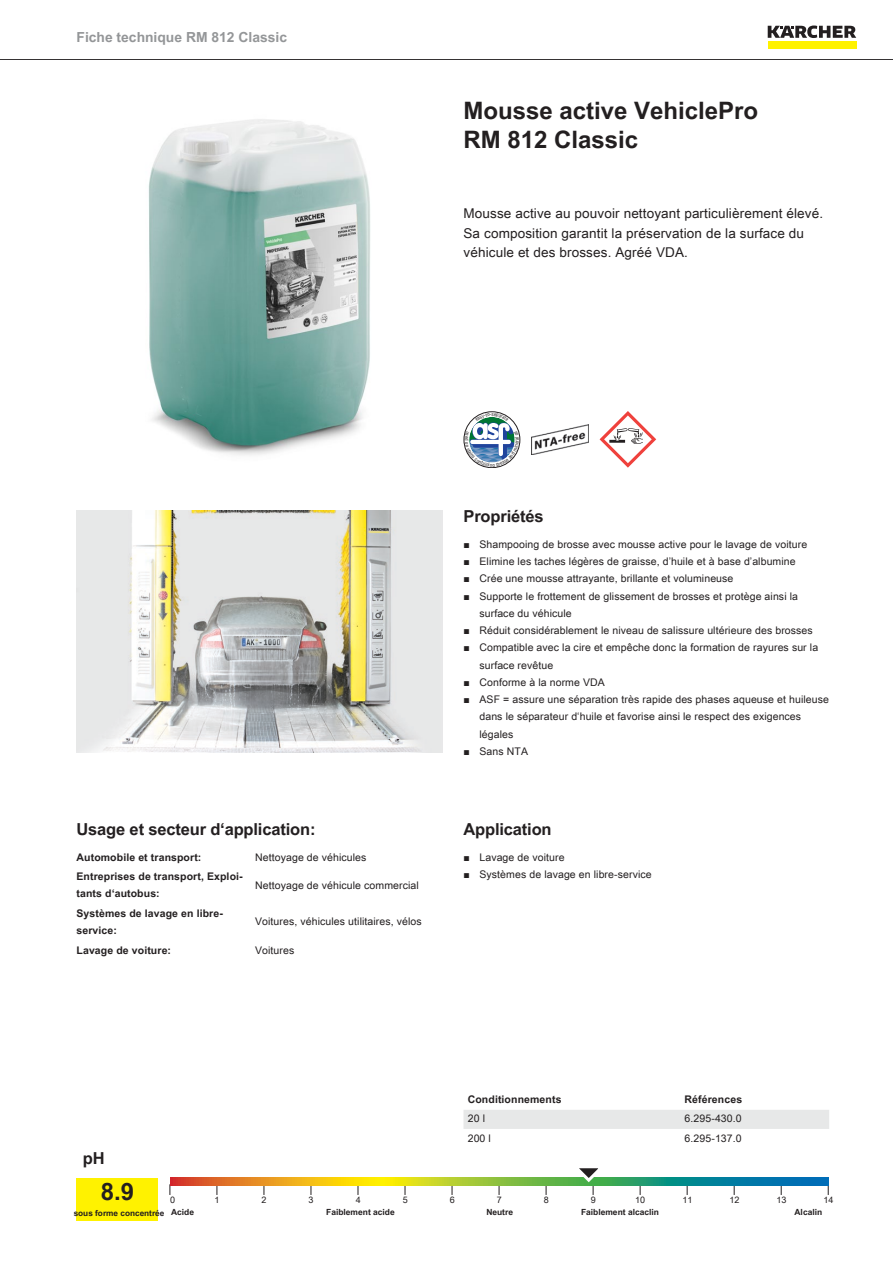
<style>
.page{position:relative;width:893px;height:1263px;background:#fff}
.page>*{position:absolute;margin:0;border:0;box-sizing:border-box;transform-origin:0 0}
.t1{font:700 24px/28.8px "Arial Unicode MS";color:#231f20}
.t2{font:700 16.5px "Arial Unicode MS";letter-spacing:-.01em;color:#231f20}
.t3{font:700 13.8px "Arial Unicode MS";color:#949698}
.t4{font:13.5px/19.5px "Arial Unicode MS";letter-spacing:.01em;color:#231f20}
.t5{font:10.5px/17.2px "Arial Unicode MS";letter-spacing:.01em;color:#231f20}
.t6{font:700 10.5px/17.2px "Arial Unicode MS";letter-spacing:.01em;color:#231f20}
.t7{font:9px "Arial Unicode MS";color:#231f20}
.t8{font:700 8.4px "Arial Unicode MS";color:#231f20}
.t9{font:700 8.25px "Arial Unicode MS";color:#231f20}
.s1{font-family:"Arial"}
.s2{font-size:8.4px}
</style>
<div class="page">
<hr style="left:0;top:59px;width:893px;height:1px;background:#231f20">
<div style="left:768px;top:42px;width:88px;height:7px;background:#fff200"></div>
<svg style="left:768px;top:26px;width:88px;height:12px"></svg>
<img style="left:148px;top:119px;width:223px;height:336px">
<img style="left:531px;top:424px;width:57px;height:30px">
<svg style="left:600px;top:411px;width:56px;height:57px"></svg>
<img style="left:77px;top:510px;width:365px;height:243px">
<div style="left:77px;top:1178px;width:81px;height:42px;background:#fff200"></div>
<svg style="left:170px;top:1178px;width:658px;height:8px;background:#86a14c"></svg>
<svg style="left:571px;top:1168px;width:38px;height:27px"></svg>
<div style="left:463px;top:1110px;width:366px;height:19px;background:#e7e8e8"></div>
<svg style="left:464px;top:412px;width:56px;height:56px"></svg>
<h3 class="t3" style="left:77px;top:27px;width:212px">Fiche technique RM 812 Classic</h3>
<h1 class="t1" style="left:463px;top:97px;width:296px">Mousse active VehiclePro<br>RM 812 Classic</h1>
<p class="t4" style="left:463px;top:203px;width:361px">Mousse active au pouvoir nettoyant particulièrement élevé.<br>Sa composition garantit la préservation de la surface du véhicule et des brosses. Agréé VDA.</p>
<h2 class="t2" style="left:77px;top:817px;width:240px">Usage et secteur d‘application:</h2>
<p class="t6" style="left:77px;top:849px;width:126px">Automobile et transport:</p>
<p class="t5" style="left:255px;top:848px;width:113px">Nettoyage de véhicules</p>
<p class="t6" style="left:77px;top:868px;width:168px">Entreprises de transport, Exploi&shy;tants d‘autobus:</p>
<p class="t5" style="left:255px;top:876px;width:165px">Nettoyage de véhicule commercial</p>
<p class="t6" style="left:77px;top:905px;width:148px">Systèmes de lavage en libre&shy;service:</p>
<p class="t5" style="left:255px;top:913px;width:168px">Voitures, véhicules utilitaires, vélos</p>
<p class="t6" style="left:77px;top:941px;width:96px">Lavage de voiture:</p>
<p class="t5" style="left:255px;top:941px;width:41px">Voitures</p>
<h2 class="t2" style="left:463px;top:504px;width:82px">Propriétés</h2>
<p class="t5" style="left:463px;top:535px;width:345px"><span class="s1">■</span> Shampooing de brosse avec mousse active pour le lavage de voiture</p>
<p class="t5" style="left:463px;top:553px;width:334px"><span class="s1">■</span> Elimine les taches légères de graisse, d’huile et à base d’albumine</p>
<p class="t5" style="left:463px;top:570px;width:271px"><span class="s1">■</span> Crée une mousse attrayante, brillante et volumineuse</p>
<p class="t5" style="left:479px;top:587px;width:320px;text-indent:-16px"><span class="s1">■</span> Supporte le frottement de glissement de brosses et protège ainsi la surface du véhicule</p>
<p class="t5" style="left:463px;top:622px;width:351px"><span class="s1">■</span> Réduit considérablement le niveau de salissure ultérieure des brosses</p>
<p class="t5" style="left:479px;top:639px;width:340px;text-indent:-16px"><span class="s1">■</span> Compatible avec la cire et empêche donc la formation de rayures sur la surface revêtue</p>
<p class="t5" style="left:463px;top:673px;width:143px"><span class="s1">■</span> Conforme à la norme VDA</p>
<p class="t5" style="left:479px;top:691px;width:351px;text-indent:-16px"><span class="s1">■</span> ASF = assure une séparation très rapide des phases aqueuse et huileuse dans le séparateur d‘huile et favorise ainsi le respect des exigences légales</p>
<p class="t5" style="left:463px;top:742px;width:66px"><span class="s1">■</span> Sans NTA</p>
<h2 class="t2" style="left:463px;top:817px;width:90px">Application</h2>
<p class="t5" style="left:463px;top:848px;width:103px"><span class="s1">■</span> Lavage de voiture</p>
<p class="t5" style="left:463px;top:866px;width:190px"><span class="s1">■</span> Systèmes de lavage en libre-service</p>
<p class="t6" style="left:468px;top:1091px;width:95px">Conditionnements</p>
<p class="t6" style="left:685px;top:1091px;width:59px">Références</p>
<p class="t5" style="left:468px;top:1110px;width:19px">20 l</p>
<p class="t5" style="left:685px;top:1110px;width:59px">6.295-430.0</p>
<p class="t5" style="left:468px;top:1129px;width:25px">200 l</p>
<p class="t5" style="left:685px;top:1129px;width:59px">6.295-137.0</p>
<h2 class="t2" style="left:83px;top:1146px;width:23px">pH</h2>
<h1 class="t1" style="left:101px;top:1178px;width:35px">8.9</h1>
<p class="t7" style="left:170px;top:1193px;width:7px">0</p>
<p class="t7" style="left:215px;top:1193px;width:7px">1</p>
<p class="t7" style="left:262px;top:1193px;width:7px">2</p>
<p class="t7" style="left:309px;top:1193px;width:7px">3</p>
<p class="t7" style="left:356px;top:1193px;width:7px">4</p>
<p class="t7" style="left:403px;top:1193px;width:7px">5</p>
<p class="t7" style="left:450px;top:1193px;width:7px">6</p>
<p class="t7" style="left:497px;top:1193px;width:7px">7</p>
<p class="t7" style="left:544px;top:1193px;width:7px">8</p>
<p class="t7" style="left:591px;top:1193px;width:7px">9</p>
<p class="t7" style="left:635px;top:1193px;width:12px">10</p>
<p class="t7" style="left:682px;top:1193px;width:12px">11</p>
<p class="t7" style="left:729px;top:1193px;width:12px">12</p>
<p class="t7" style="left:776px;top:1193px;width:12px">13</p>
<p class="t7" style="left:823px;top:1193px;width:12px">14</p>
<p class="t9" style="left:74px;top:1207px;width:122px">sous forme concentrée <span class="s2">Acide</span></p>
<p class="t8" style="left:326px;top:1206px;width:70px">Faiblement acide</p>
<p class="t8" style="left:486px;top:1206px;width:28px">Neutre</p>
<p class="t8" style="left:581px;top:1206px;width:79px">Faiblement alcaclin</p>
<p class="t8" style="left:794px;top:1206px;width:29px">Alcalin</p>
</div>
